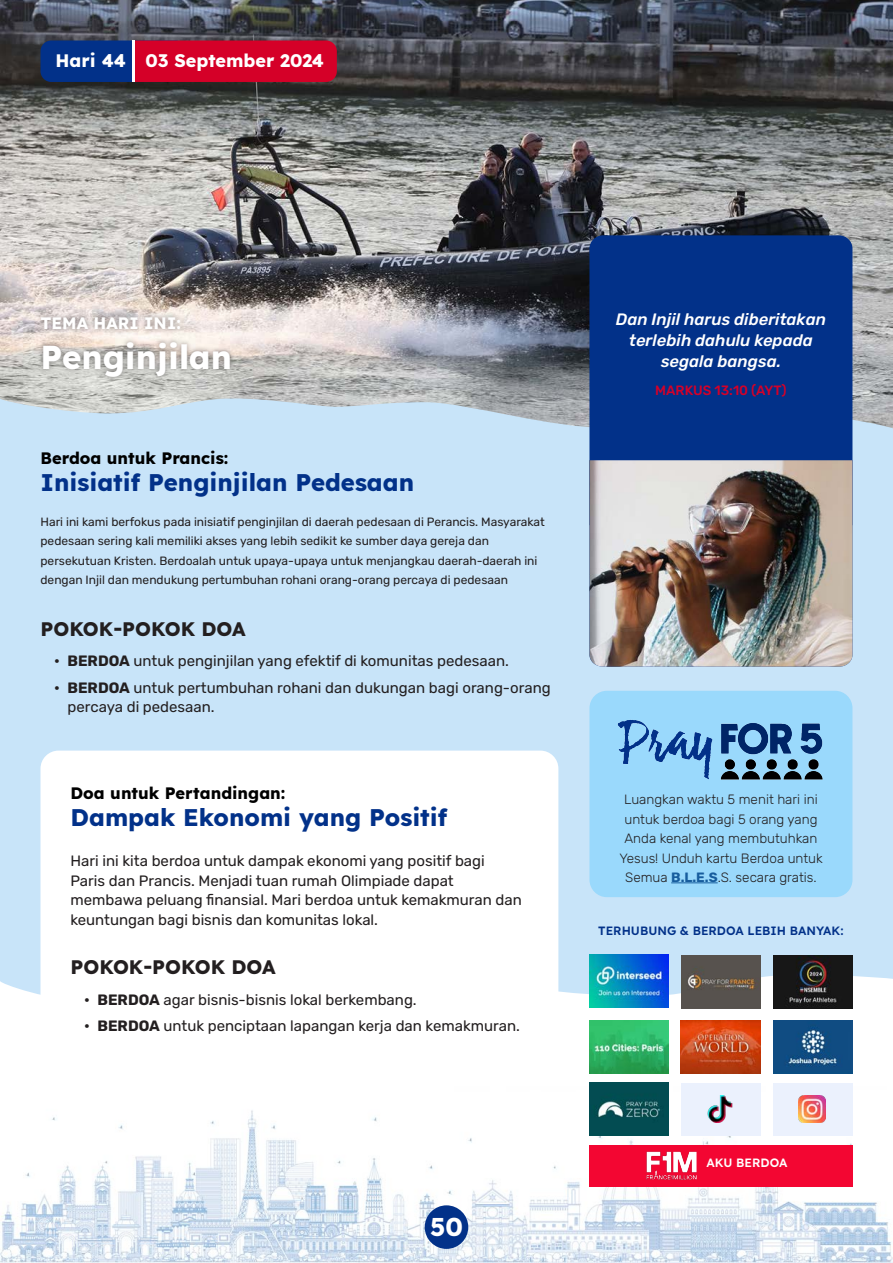
<style>
.page{position:relative;width:893px;height:1263px;background:#fff}
.page>*{position:absolute;margin:0;border:0;box-sizing:border-box;transform-origin:0 0}
.Heading_1{font:700 33px "Lexend";color:#fff}
.t1{font:700 25.5px "Lexend";color:#fff}
.Heading_2{font:700 24px "Lexend";color:#023189}
.Prayer_Point_Title{font:700 19.5px "Lexend";color:#231f20}
.Date_No{font:700 18px "Lexend";color:#fff}
.Day_No{font:700 18px "Lexend";color:#fff}
.Bible_Verse{font:italic 500 16.5px/21px "Rubik";color:#fff;text-align:center}
.Prayer_Theme{font:700 16.5px "Lexend";color:#000}
.Theme_title{font:700 16.5px "Lexend";color:#fff}
.t2{font:15px/19.5px "Rubik";color:#231f20}
.Pray_for_5{font:300 13.5px/19.5px "Rubik";color:#231f20;text-align:center}
.Bible_Name{font:500 13.5px "Rubik";color:#d50028}
.t3{font:12px/19.5px "Rubik";color:#231f20}
.Read_More_Button{font:600 12px "Lexend";color:#023189}
.t4{font:600 12px "Lexend";color:#fff}
.s1{font-weight:700}
.s2{font-weight:700;color:#175d9e}
</style>
<div class="page">
<img style="left:0;top:1086px;width:893px;height:177px">
<div style="left:425px;top:1205px;width:43px;height:44px;background:#023189;border-radius:50%"></div>
<img style="left:0;top:0;width:893px;height:396px">
<div style="left:0;top:396px;width:893px;height:605px;background:#c8e4f9"></div>
<div style="left:589px;top:235px;width:263px;height:225px;background:#023189"></div>
<div style="left:36px;top:312px;width:200px;height:70px;background:#231f20;opacity:.51"></div>
<img style="left:589px;top:460px;width:263px;height:207px">
<div style="left:41px;top:41px;width:145px;height:41px;background:#023189;border-radius:11px"></div>
<div style="left:135px;top:41px;width:202px;height:41px;background:#d50028"></div>
<hr style="left:132px;top:40px;width:3px;height:42px;background:#fff">
<div style="left:40px;top:751px;width:518px;height:314px;background:#fff;border-radius:18px"></div>
<div style="left:589px;top:691px;width:263px;height:206px;background:#9ad9fc;border-radius:17px"></div>
<img style="left:618px;top:720px;width:205px;height:59px">
<img style="left:589px;top:954px;width:80px;height:53px">
<img style="left:681px;top:955px;width:80px;height:53px">
<img style="left:773px;top:955px;width:79px;height:53px">
<img style="left:589px;top:1020px;width:80px;height:53px">
<img style="left:681px;top:1020px;width:79px;height:53px">
<img style="left:773px;top:1020px;width:79px;height:53px">
<img style="left:589px;top:1083px;width:79px;height:53px">
<div style="left:681px;top:1083px;width:79px;height:53px;background:#ebf1fd"></div>
<div style="left:773px;top:1083px;width:79px;height:53px;background:#ebf1fd"></div>
<img style="left:707px;top:1095px;width:26px;height:28px">
<img style="left:799px;top:1095px;width:27px;height:28px">
<hr style="left:671px;top:882px;width:47px;height:1px;background:#175d9e">
<div style="left:589px;top:1145px;width:263px;height:41px;background:#f30632"></div>
<img style="left:646px;top:1151px;width:50px;height:29px">
<p class="Day_No" style="left:56px;top:47px;width:72px">Hari 44</p>
<p class="Date_No" style="left:145px;top:47px;width:180px">03 September 2024</p>
<p class="Theme_title" style="left:40px;top:310px;width:142px">TEMA HARI INI:</p>
<p class="Heading_1" style="left:40px;top:331px;width:193px">Penginjilan</p>
<p class="Prayer_Theme" style="left:40px;top:445px;width:189px">Berdoa untuk Prancis:</p>
<p class="Heading_2" style="left:40px;top:463px;width:375px">Inisiatif Penginjilan Pedesaan</p>
<p class="t3" style="left:40px;top:512px;width:506px">Hari ini kami berfokus pada inisiatif penginjilan di daerah pedesaan di Perancis. Masyarakat pedesaan sering kali memiliki akses yang lebih sedikit ke sumber daya gereja dan persekutuan Kristen. Berdoalah untuk upaya-upaya untuk menjangkau daerah-daerah ini dengan Injil dan mendukung pertumbuhan rohani orang-orang percaya di pedesaan</p>
<p class="Prayer_Point_Title" style="left:40px;top:613px;width:207px">POKOK-POKOK DOA</p>
<p class="t2" style="left:54px;top:652px;width:456px"><span class="s1">• BERDOA</span> untuk penginjilan yang efektif di komunitas pedesaan.</p>
<p class="t2" style="left:68px;top:678px;width:485px;text-indent:-14px"><span class="s1">• BERDOA</span> untuk pertumbuhan rohani dan dukungan bagi orang-orang percaya di pedesaan.</p>
<p class="Prayer_Theme" style="left:70px;top:780px;width:216px">Doa untuk Pertandingan:</p>
<p class="Heading_2" style="left:70px;top:798px;width:378px">Dampak Ekonomi yang Positif</p>
<p class="t2" style="left:70px;top:852px;width:453px">Hari ini kita berdoa untuk dampak ekonomi yang positif bagi Paris dan Prancis. Menjadi tuan rumah Olimpiade dapat membawa peluang finansial. Mari berdoa untuk kemakmuran dan keuntungan bagi bisnis dan komunitas lokal.</p>
<p class="Prayer_Point_Title" style="left:70px;top:951px;width:207px">POKOK-POKOK DOA</p>
<p class="t2" style="left:84px;top:990px;width:334px"><span class="s1">• BERDOA</span> agar bisnis-bisnis lokal berkembang.</p>
<p class="t2" style="left:84px;top:1016px;width:437px"><span class="s1">• BERDOA</span> untuk penciptaan lapangan kerja dan kemakmuran.</p>
<p class="Bible_Verse" style="left:616px;top:310px;width:212px">Dan Injil harus diberitakan terlebih dahulu kepada segala bangsa.</p>
<p class="Bible_Name" style="left:655px;top:383px;width:133px">MARKUS 13:10 (AYT)</p>
<p class="Pray_for_5" style="left:619px;top:790px;width:205px">Luangkan waktu 5 menit hari ini untuk berdoa bagi 5 orang yang<br>Anda kenal yang membutuhkan<br>Yesus! Unduh kartu Berdoa untuk<br>Semua <span class="s2">B.L.E.S</span>.S. secara gratis.</p>
<p class="Read_More_Button" style="left:598px;top:921px;width:247px">TERHUBUNG &amp; BERDOA LEBIH BANYAK:</p>
<h2 class="t1" style="left:430px;top:1206px;width:34px">50</h2>
<p class="t4" style="left:706px;top:1154px;width:82px">AKU BERDOA</p>
</div>
